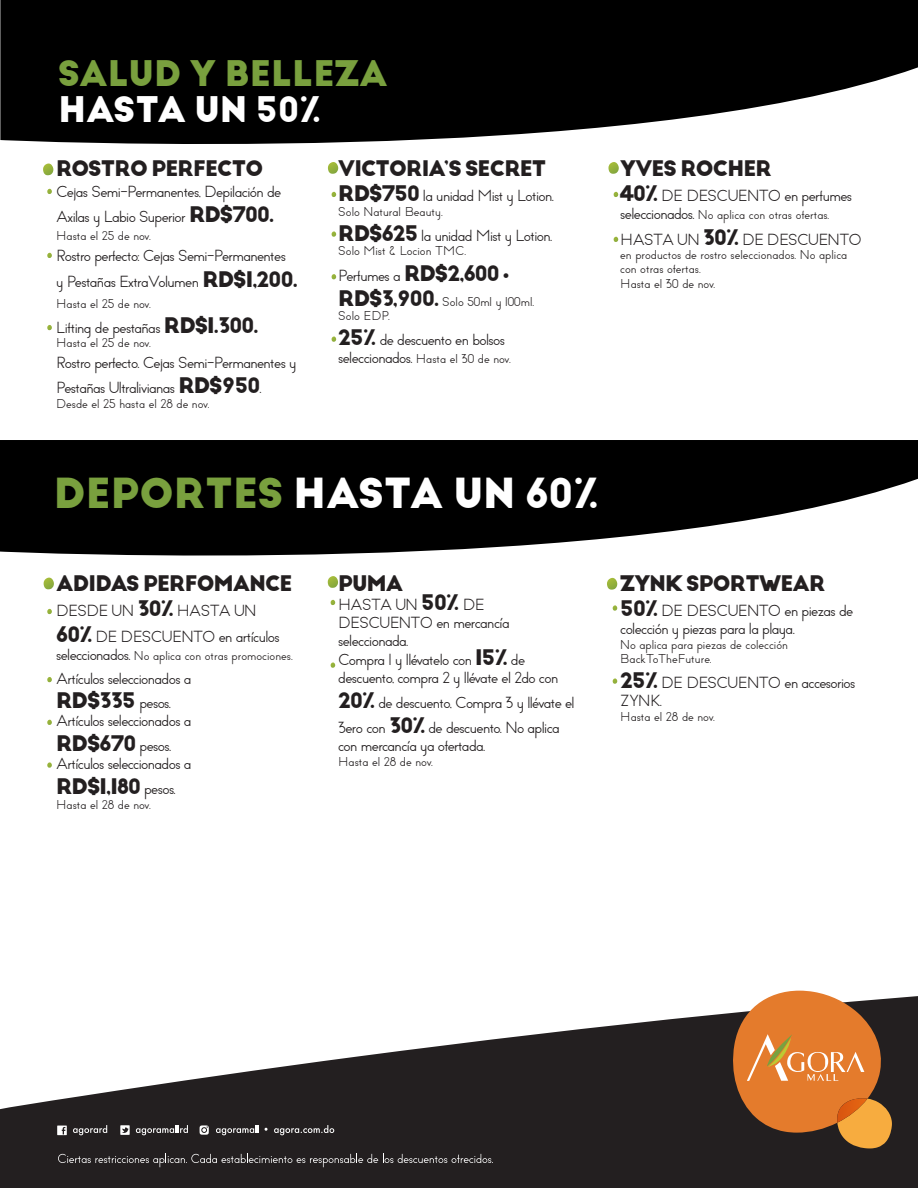
<style>
.page{position:relative;width:918px;height:1188px;background:#fff}
.page>*{position:absolute;margin:0;border:0;box-sizing:border-box;transform-origin:0 0}
.t1{font:700 40.5px "Big John PRO";color:#fff}
.t2{font:700 34.5px "Big John PRO";color:#79a03e}
.t3{font:700 34.5px "Big John PRO";color:#fff}
.t4{font:700 21px "Big John PRO";letter-spacing:-.04em;color:#231f20}
.t5{font:15px/25.2px "Big John PRO";letter-spacing:-.04em;color:#231f20}
.t6{font:12px/14.4px "Big John PRO";color:#231f20}
.s1{font-weight:700;font-size:21px}
.s2{font-size:15px}
.s3{color:#79a03e}
.s4{font-weight:400;font-size:15px}
</style>
<div class="page">
<svg style="left:0;top:990px;width:918px;height:198px;fill:#231f20"></svg>
<svg style="left:73px;top:1125px;width:34px;height:10px"></svg>
<svg style="left:57px;top:1126px;width:10px;height:9px"></svg>
<svg style="left:136px;top:1125px;width:52px;height:10px"></svg>
<svg style="left:120px;top:1125px;width:10px;height:10px"></svg>
<svg style="left:216px;top:1125px;width:43px;height:10px"></svg>
<svg style="left:274px;top:1125px;width:60px;height:10px"></svg>
<svg style="left:200px;top:1125px;width:9px;height:10px"></svg>
<svg style="left:58px;top:1154px;width:435px;height:13px;background:#3f3c3d"></svg>
<svg style="left:730px;top:991px;width:154px;height:147px;background:#c77b3e"></svg>
<img style="left:837px;top:1098px;width:31px;height:25px">
<svg style="left:0;top:0;width:918px;height:170px;fill:#000"></svg>
<svg style="left:43px;top:164px;width:10px;height:11px"></svg>
<svg style="left:328px;top:162px;width:10px;height:12px"></svg>
<svg style="left:47px;top:189px;width:5px;height:5px"></svg>
<svg style="left:47px;top:253px;width:5px;height:5px"></svg>
<svg style="left:47px;top:325px;width:5px;height:5px"></svg>
<svg style="left:331px;top:192px;width:5px;height:5px"></svg>
<svg style="left:613px;top:192px;width:5px;height:5px"></svg>
<svg style="left:613px;top:237px;width:5px;height:5px"></svg>
<svg style="left:331px;top:231px;width:5px;height:6px"></svg>
<svg style="left:331px;top:274px;width:5px;height:5px"></svg>
<svg style="left:331px;top:337px;width:5px;height:5px"></svg>
<svg style="left:608px;top:162px;width:10px;height:12px"></svg>
<svg style="left:0;top:440px;width:918px;height:141px;fill:#000"></svg>
<svg style="left:44px;top:578px;width:10px;height:11px"></svg>
<svg style="left:328px;top:576px;width:10px;height:12px"></svg>
<svg style="left:607px;top:578px;width:9px;height:12px"></svg>
<svg style="left:47px;top:609px;width:5px;height:5px"></svg>
<svg style="left:47px;top:677px;width:5px;height:5px"></svg>
<svg style="left:47px;top:720px;width:5px;height:5px"></svg>
<svg style="left:47px;top:762px;width:5px;height:6px"></svg>
<svg style="left:330px;top:600px;width:5px;height:5px"></svg>
<svg style="left:330px;top:662px;width:5px;height:6px"></svg>
<svg style="left:612px;top:605px;width:5px;height:6px"></svg>
<svg style="left:612px;top:678px;width:5px;height:6px"></svg>
<p class="t2" style="left:58px;top:52px;width:331px">SALUD Y BELLEZA</p>
<p class="t3" style="left:58px;top:88px;width:264px">HASTA UN 50%</p>
<p class="t4" style="left:56px;top:156px;width:209px">ROSTRO PERFECTO</p>
<p class="t5" style="left:56px;top:180px;width:227px">Cejas Semi-Permanentes, Depilación de<br>Axilas y Labio Superior <span class="s1">RD$700.</span></p>
<p class="t6" style="left:56px;top:229px;width:96px">Hasta el 25 de nov.</p>
<p class="t5" style="left:56px;top:244px;width:243px">Rostro perfecto: Cejas Semi-Permanentes<br>y Pestañas ExtraVolumen <span class="s1">RD$1,200.</span></p>
<p class="t6" style="left:56px;top:296px;width:96px">Hasta el 25 de nov.</p>
<p class="t5" style="left:56px;top:315px;width:204px">Lifting de pestañas <span class="s1">RD$1.300.</span></p>
<p class="t6" style="left:56px;top:336px;width:96px">Hasta el 25 de nov.</p>
<p class="t5" style="left:56px;top:351px;width:242px">Rostro perfecto. Cejas Semi-Permanentes y<br>Pestañas Ultralivianas <span class="s1">RD$950</span>.</p>
<p class="t6" style="left:56px;top:397px;width:155px">Desde el 25 hasta el 28 de nov.</p>
<p class="t4" style="left:338px;top:156px;width:210px">VICTORIA’S SECRET</p>
<p class="t5" style="left:338px;top:184px;width:217px"><span class="s1">RD$750</span> la unidad Mist y Lotion.</p>
<p class="t6" style="left:338px;top:205px;width:106px">Solo Natural Beauty.</p>
<p class="t5" style="left:338px;top:224px;width:216px"><span class="s1">RD$625</span> la unidad Mist y Lotion.</p>
<p class="t6" style="left:338px;top:244px;width:129px">Solo Mist &amp; Locion TMC.</p>
<p class="t5" style="left:338px;top:263px;width:163px">Perfumes a <span class="s1">RD$2,600</span></p>
<p class="t6" style="left:338px;top:295px;width:197px"><span class="s1">RD$3,900.</span> Solo 50ml y 100ml.</p>
<p class="t6" style="left:338px;top:309px;width:53px">Solo EDP.</p>
<p class="t5" style="left:338px;top:328px;width:168px"><span class="s1">25%</span> de descuento en bolsos</p>
<p class="t6" style="left:338px;top:352px;width:174px"><span class="s2">seleccionados.</span> Hasta el 30 de nov.</p>
<p class="t4" style="left:620px;top:156px;width:153px">YVES ROCHER</p>
<p class="t5" style="left:620px;top:184px;width:233px"><span class="s1">40%</span> DE DESCUENTO en perfumes</p>
<p class="t6" style="left:620px;top:208px;width:211px"><span class="s2">seleccionados.</span> No aplica con otras ofertas.</p>
<p class="t5" style="left:620px;top:227px;width:243px">HASTA UN <span class="s1">30%</span> DE DESCUENTO</p>
<p class="t6" style="left:620px;top:248px;width:228px">en productos de rostro seleccionados. No aplica con otras ofertas.</p>
<p class="t6" style="left:620px;top:277px;width:97px">Hasta el 30 de nov.</p>
<p class="t1" style="left:54px;top:468px;width:546px"><span class="s3">DEPORTES</span> HASTA UN 60%</p>
<p class="t4" style="left:56px;top:571px;width:238px">ADIDAS PERFOMANCE</p>
<p class="t5" style="left:56px;top:599px;width:225px">DESDE UN <span class="s1">30%</span> HASTA UN<br><span class="s1">60%</span> DE DESCUENTO en artículos</p>
<p class="t6" style="left:56px;top:648px;width:238px"><span class="s2">seleccionados.</span> No aplica con otras promociones.</p>
<p class="t5" style="left:56px;top:666px;width:137px">Artículos seleccionados a</p>
<p class="t4" style="left:56px;top:687px;width:116px">RD$335 <span class="s4">pesos.</span></p>
<p class="t5" style="left:56px;top:708px;width:137px">Artículos seleccionados a</p>
<p class="t4" style="left:56px;top:730px;width:116px">RD$670 <span class="s4">pesos.</span></p>
<p class="t5" style="left:56px;top:751px;width:137px">Artículos seleccionados a</p>
<p class="t4" style="left:56px;top:773px;width:121px">RD$1,180 <span class="s4">pesos.</span></p>
<p class="t6" style="left:56px;top:798px;width:96px">Hasta el 28 de nov.</p>
<p class="t4" style="left:338px;top:571px;width:67px">PUMA</p>
<p class="t5" style="left:338px;top:596px;width:173px;line-height:18px">HASTA UN <span class="s1">50%</span> DE<br>DESCUENTO en mercancía seleccionada.</p>
<p class="t5" style="left:338px;top:651px;width:222px;line-height:18px">Compra 1 y llévatelo con <span class="s1">15%</span> de descuento, compra 2 y llévate el 2do con</p>
<p class="t5" style="left:338px;top:691px;width:238px"><span class="s1">20%</span> de descuento, Compra 3 y llévate el<br>3ero con <span class="s1">30%</span> de descuento. No aplica</p>
<p class="t5" style="left:338px;top:734px;width:149px">con mercancía ya ofertada.</p>
<p class="t6" style="left:338px;top:755px;width:96px">Hasta el 28 de nov.</p>
<p class="t4" style="left:620px;top:571px;width:207px">ZYNK SPORTWEAR</p>
<p class="t5" style="left:620px;top:602px;width:235px;line-height:18px"><span class="s1">50%</span> DE DESCUENTO en piezas de colección y piezas para la playa.</p>
<p class="t6" style="left:620px;top:638px;width:169px">No aplica para piezas de colección<br>BackToTheFuture.</p>
<p class="t5" style="left:620px;top:674px;width:237px;line-height:18px"><span class="s1">25%</span> DE DESCUENTO en accesorios<br>ZYNK.</p>
<p class="t6" style="left:620px;top:710px;width:96px">Hasta el 28 de nov.</p>
</div>
